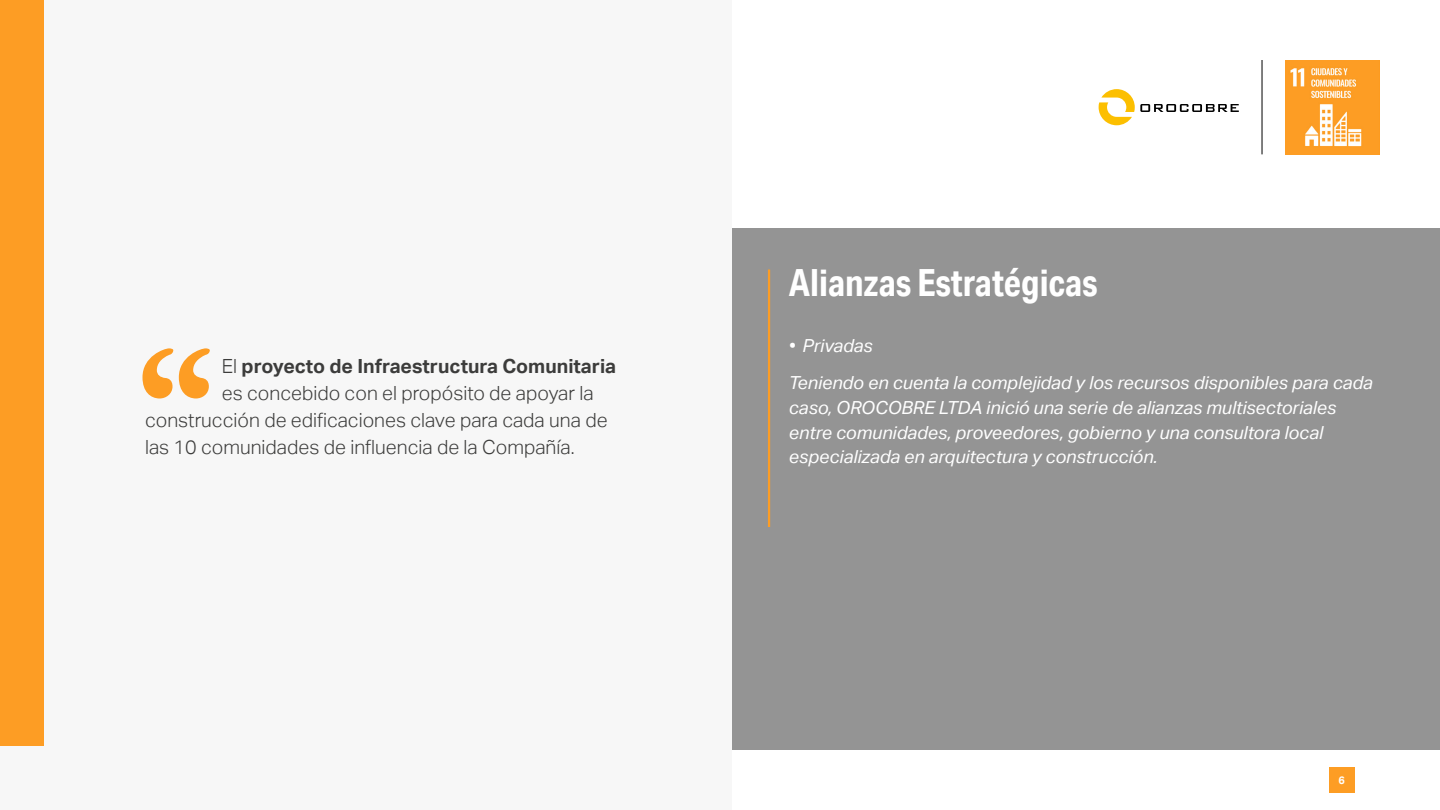
<style>
.page{position:relative;width:1440px;height:810px;background:#fff}
.page>*{position:absolute;margin:0;border:0;box-sizing:border-box;transform-origin:0 0}
.t1{font:700 37.5px "Aktiv Grotesk Cd";color:#fff}
.t2{font:300 19.5px "Aktiv Grotesk";color:#3c3c3b}
.t3{font:700 19.5px "Aktiv Grotesk";color:#3c3c3b}
.t4{font:italic 18px/24.8px "Aktiv Grotesk";color:#fff}
.t5{font:700 10.88px "Aktiv Grotesk";color:#fff}
.s1{font-weight:300}
</style>
<div class="page">
<div style="left:1329px;top:767px;width:25px;height:26px;background:#fd9d24"></div>
<img style="left:1285px;top:60px;width:95px;height:95px">
<hr style="left:1262px;top:60px;width:1px;height:94px;background:#000">
<svg style="left:1099px;top:89px;width:140px;height:36px"></svg>
<div style="left:0;top:0;width:732px;height:810px;background:#f7f7f7"></div>
<div style="left:0;top:0;width:44px;height:746px;background:#fd9d24"></div>
<div style="left:732px;top:228px;width:708px;height:522px;background:#949494"></div>
<svg style="left:143px;top:348px;width:67px;height:50px"></svg>
<hr style="left:768px;top:270px;width:2px;height:257px;background:#fd9d24">
<p class="t3" style="left:222px;top:355px;width:396px"><span class="s1">El</span> proyecto de Infraestructura Comunitaria</p>
<p class="t2" style="left:222px;top:382px;width:373px">es concebido con el propósito de apoyar la</p>
<p class="t2" style="left:145px;top:409px;width:464px">construcción de edificaciones clave para cada una de</p>
<p class="t2" style="left:145px;top:436px;width:431px">las 10 comunidades de influencia de la Compañía.</p>
<p class="t1" style="left:789px;top:260px;width:310px">Alianzas Estratégicas</p>
<p class="t4" style="left:789px;top:333px;width:86px">• Privadas</p>
<p class="t4" style="left:789px;top:371px;width:585px">Teniendo en cuenta la complejidad y los recursos disponibles para cada caso, OROCOBRE LTDA inició una serie de alianzas multisectoriales entre comunidades, proveedores, gobierno y una consultora local especializada en arquitectura y construcción.</p>
<p class="t5" style="left:1338px;top:774px;width:8px">6</p>
</div>
